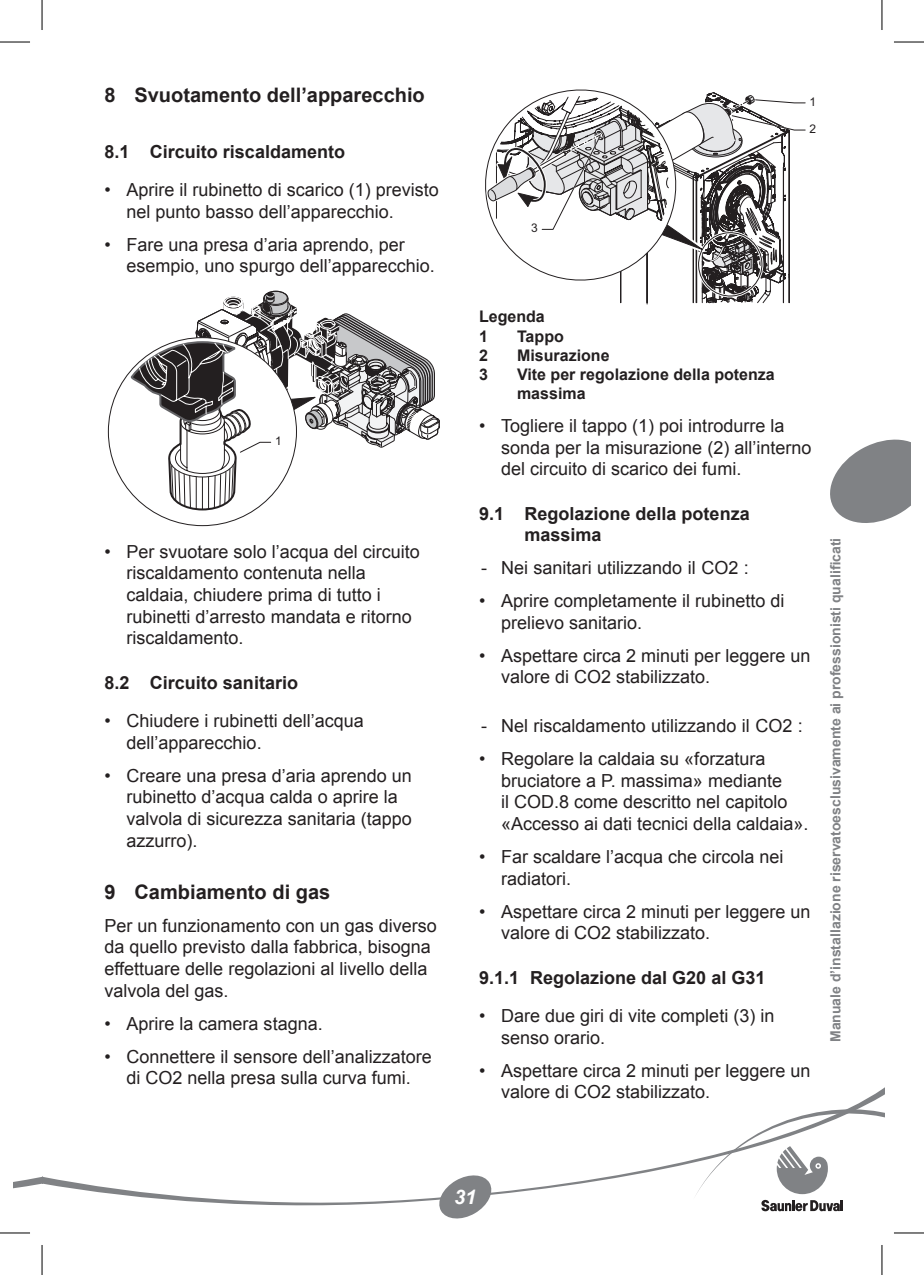
<style>
.page{position:relative;width:924px;height:1275px;background:#fff}
.page>*{position:absolute;margin:0;border:0;box-sizing:border-box;transform-origin:0 0}
.t1{font:700 20px "Arial";color:#231f20}
.t2{font:italic 700 20px "Arial";color:#fff}
.t3{font:18px/21.6px "Arial";color:#231f20}
.t4{font:700 18px/21.6px "Arial";color:#231f20}
.t5{font:700 16px/19.2px "Arial";color:#231f20}
.t6{font:700 14px "Arial";color:#808285}
.t7{font:12px "Arial";color:#231f20}
.t8{font:11.8px "Arial";color:#231f20}
</style>
<div class="page">
<svg style="left:830px;top:439px;width:79px;height:84px"></svg>
<svg style="left:43px;top:1088px;width:841px;height:118px"></svg>
<svg style="left:692px;top:1095px;width:192px;height:116px"></svg>
<svg style="left:14px;top:1176px;width:29px;height:12px"></svg>
<svg style="left:431px;top:1166px;width:67px;height:53px"></svg>
<svg style="left:124px;top:290px;width:316px;height:221px"></svg>
<svg style="left:485px;top:89px;width:320px;height:216px"></svg>
<hr style="left:0;top:42px;width:30px;height:1px;background:#000">
<hr style="left:893px;top:42px;width:30px;height:1px;background:#000">
<hr style="left:0;top:1232px;width:30px;height:1px;background:#000">
<hr style="left:893px;top:1232px;width:30px;height:1px;background:#000">
<hr style="left:42px;top:0;width:1px;height:30px;background:#000">
<hr style="left:42px;top:1245px;width:1px;height:30px;background:#000">
<hr style="left:881px;top:0;width:1px;height:30px;background:#000">
<hr style="left:881px;top:1245px;width:1px;height:30px;background:#000">
<p class="t1" style="left:104px;top:82px;width:322px">8 Svuotamento dell’apparecchio</p>
<p class="t4" style="left:104px;top:141px;width:242px">8.1 Circuito riscaldamento</p>
<p class="t3" style="left:126px;top:179px;width:314px">Aprire il rubinetto di scarico (1) previsto nel punto basso dell’apparecchio.</p>
<p class="t3" style="left:126px;top:234px;width:310px">Fare una presa d’aria aprendo, per esempio, uno spurgo dell’apparecchio.</p>
<p class="t3" style="left:104px;top:179px;width:8px">•</p>
<p class="t3" style="left:104px;top:234px;width:8px">•</p>
<p class="t8" style="left:275px;top:434px;width:8px">1</p>
<p class="t3" style="left:126px;top:541px;width:295px">Per svuotare solo l’acqua del circuito riscaldamento contenuta nella caldaia, chiudere prima di tutto i rubinetti d’arresto mandata e ritorno riscaldamento.</p>
<p class="t4" style="left:104px;top:672px;width:195px">8.2 Circuito sanitario</p>
<p class="t3" style="left:126px;top:710px;width:239px">Chiudere i rubinetti dell’acqua dell’apparecchio.</p>
<p class="t3" style="left:126px;top:765px;width:287px">Creare una presa d’aria aprendo un rubinetto d’acqua calda o aprire la valvola di sicurezza sanitaria (tappo azzurro).</p>
<p class="t1" style="left:104px;top:878px;width:227px">9 Cambiamento di gas</p>
<p class="t3" style="left:104px;top:915px;width:334px">Per un funzionamento con un gas diverso da quello previsto dalla fabbrica, bisogna effettuare delle regolazioni al livello della valvola del gas.</p>
<p class="t3" style="left:126px;top:1007px;width:307px;line-height:33px">Aprire la camera stagna.<br>Connettere il sensore dell’analizzatore</p>
<p class="t3" style="left:126px;top:1067px;width:286px">di CO2 nella presa sulla curva fumi.</p>
<p class="t3" style="left:104px;top:541px;width:8px">•</p>
<p class="t3" style="left:104px;top:710px;width:8px">•</p>
<p class="t3" style="left:104px;top:765px;width:8px">•</p>
<p class="t3" style="left:104px;top:1007px;width:8px;line-height:33px">• •</p>
<p class="t7" style="left:809px;top:94px;width:8px">1</p>
<p class="t7" style="left:809px;top:122px;width:8px">2</p>
<p class="t7" style="left:530px;top:221px;width:8px">3</p>
<p class="t5" style="left:479px;top:308px;width:67px">Legenda<br>1</p>
<p class="t5" style="left:517px;top:327px;width:48px">Tappo</p>
<p class="t5" style="left:479px;top:346px;width:10px">2</p>
<p class="t5" style="left:517px;top:346px;width:94px">Misurazione</p>
<p class="t5" style="left:479px;top:365px;width:10px">3</p>
<p class="t5" style="left:517px;top:365px;width:259px">Vite per regolazione della potenza massima</p>
<p class="t3" style="left:501px;top:415px;width:312px">Togliere il tappo (1) poi introdurre la sonda per la misurazione (2) all’interno del circuito di scarico dei fumi.</p>
<p class="t4" style="left:524px;top:503px;width:227px;text-indent:-45px">9.1 Regolazione della potenza massima</p>
<p class="t3" style="left:501px;top:551px;width:285px;line-height:33px">Nei sanitari utilizzando il CO2 :<br>Aprire completamente il rubinetto di</p>
<p class="t3" style="left:501px;top:606px;width:311px;line-height:33px">prelievo sanitario.<br>Aspettare circa 2 minuti per leggere un</p>
<p class="t3" style="left:501px;top:666px;width:211px">valore di CO2 stabilizzato.</p>
<p class="t3" style="left:501px;top:709px;width:303px;line-height:33px">Nel riscaldamento utilizzando il CO2 :<br>Regolare la caldaia su «forzatura</p>
<p class="t3" style="left:501px;top:770px;width:309px">bruciatore a P. massima» mediante<br>il COD.8 come descritto nel capitolo «Accesso ai dati tecnici della caldaia».</p>
<p class="t3" style="left:501px;top:846px;width:284px">Far scaldare l’acqua che circola nei radiatori.</p>
<p class="t3" style="left:501px;top:900px;width:311px">Aspettare circa 2 minuti per leggere un valore di CO2 stabilizzato.</p>
<p class="t4" style="left:479px;top:967px;width:288px">9.1.1 Regolazione dal G20 al G31</p>
<p class="t3" style="left:501px;top:1005px;width:275px">Dare due giri di vite completi (3) in senso orario.</p>
<p class="t3" style="left:501px;top:1059px;width:311px">Aspettare circa 2 minuti per leggere un valore di CO2 stabilizzato.</p>
<p class="t3" style="left:479px;top:415px;width:8px">•</p>
<p class="t3" style="left:479px;top:551px;width:9px;line-height:33px">- •</p>
<p class="t3" style="left:479px;top:645px;width:8px">•</p>
<p class="t3" style="left:479px;top:709px;width:9px;line-height:33px">- •</p>
<p class="t3" style="left:479px;top:846px;width:8px">•</p>
<p class="t3" style="left:479px;top:900px;width:8px">•</p>
<p class="t3" style="left:479px;top:1005px;width:8px">•</p>
<p class="t3" style="left:479px;top:1059px;width:8px">•</p>
<p class="t6" style="left:826px;top:1042px;width:506px;rotate:-90deg">Manuale d’installazione riservatoesclusivamente ai professionisti qualificati</p>
<p class="t2" style="left:454px;top:1184px;width:24px">31</p>
</div>
